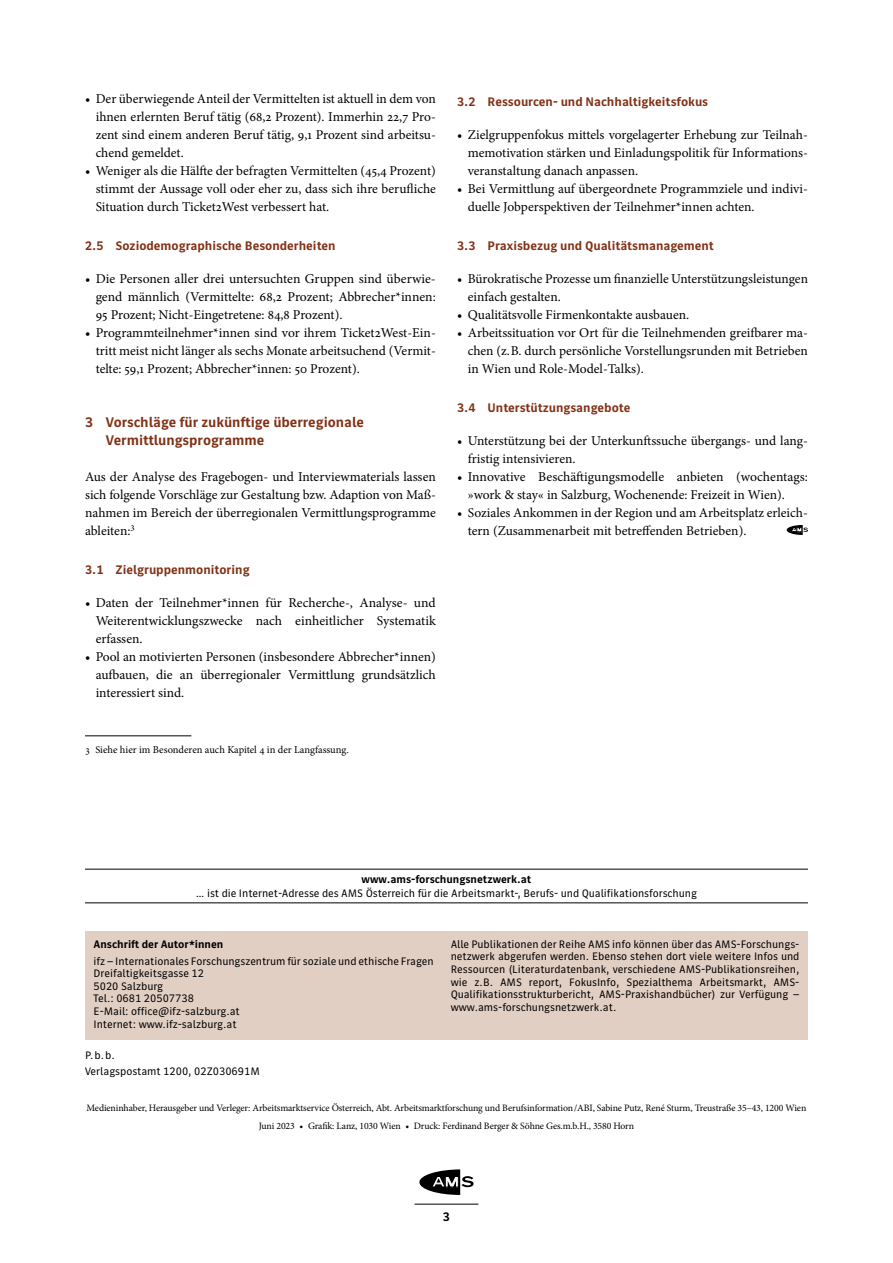
<style>
.page{position:relative;width:893px;height:1263px;background:#fff}
.page>*{position:absolute;margin:0;border:0;box-sizing:border-box;transform-origin:0 0}
.AMS_info_Lauftext_Pu{font:13.5px/18px "Minion Pro";color:#000;text-align:justify}
.AMS_info_Lauftext_Er{font:13.5px/18px "Minion Pro";color:#000;text-align:justify}
.AMS_info_Kapitel_I{font:700 13.5px/18px "AMS Laborat";color:#813318}
.AMS_info_Kapitel_I_I{font:700 12px "AMS Laborat";color:#813318}
.t1{font:700 12px "AMS Laborat";color:#000}
.AMS_info_x_Kasten_In{font:10.5px/12.6px "AMS Laborat";color:#000;text-align:justify}
.AMS_info_x_Kasten_Au{font:10.5px "AMS Laborat";color:#000}
.AMS_info_x_Foschungs{font:10.5px "AMS Laborat";color:#000}
.AMS_info_Fußnote{font:10.5px "Minion Pro";letter-spacing:-.005em;color:#000}
.AMS_info_x_Schluss_P{font:10.5px "AMS Laborat";color:#000}
.AMS_info_x_Forschung{font:700 10.5px "AMS Laborat";color:#000}
.AMS_info_x_Kasten_An{font:700 10.5px "AMS Laborat";color:#000}
.AMS_info_x_Schluss_I{font:9.75px "Minion Pro";letter-spacing:-.01em;color:#000}
</style>
<div class="page">
<svg style="left:419px;top:1169px;width:55px;height:26px"></svg>
<hr style="left:415px;top:1204px;width:63px;height:1px;background:#000">
<hr style="left:85px;top:735px;width:106px;height:1px;background:#000">
<svg style="left:787px;top:525px;width:21px;height:10px"></svg>
<div style="left:442px;top:931px;width:366px;height:108px;background:#e2cfc4"></div>
<div style="left:85px;top:931px;width:357px;height:108px;background:#e2cfc4"></div>
<hr style="left:85px;top:869px;width:723px;height:1px;background:#000">
<hr style="left:85px;top:902px;width:723px;height:1px;background:#000">
<p class="AMS_info_Lauftext_Pu" style="left:96px;top:90px;width:342px;text-indent:-11px">• Der überwiegende Anteil der Vermittelten ist aktuell in dem von ihnen erlernten Beruf tätig (68,2 Prozent). Immerhin 22,7 Pro&shy;zent sind einem anderen Beruf tätig, 9,1 Prozent sind arbeitsu&shy;chend gemeldet.</p>
<p class="AMS_info_Lauftext_Pu" style="left:96px;top:162px;width:342px;text-indent:-11px">• Weniger als die Hälfte der befragten Vermittelten (45,4 Prozent) stimmt der Aussage voll oder eher zu, dass sich ihre berufliche Situation durch Ticket2West verbessert hat.</p>
<p class="AMS_info_Kapitel_I_I" style="left:85px;top:238px;width:252px">2.5 Soziodemographische Besonderheiten</p>
<p class="AMS_info_Lauftext_Pu" style="left:96px;top:270px;width:342px;text-indent:-11px">• Die Personen aller drei untersuchten Gruppen sind überwie&shy;gend männlich (Vermittelte: 68,2 Prozent; Abbrecher*innen:<br>95 Prozent; Nicht-Eingetretene: 84,8 Prozent).</p>
<p class="AMS_info_Lauftext_Pu" style="left:96px;top:324px;width:342px;text-indent:-11px">• Programmteilnehmer*innen sind vor ihrem Ticket2West-Ein&shy;tritt meist nicht länger als sechs Monate arbeitsuchend (Vermit&shy;telte: 59,1 Prozent; Abbrecher*innen: 50 Prozent).</p>
<p class="AMS_info_Kapitel_I" style="left:106px;top:413px;width:260px;text-indent:-21px">3 Vorschläge für zukünftige überregionale<br>Vermittlungsprogramme</p>
<p class="AMS_info_Lauftext_Er" style="left:85px;top:468px;width:352px">Aus der Analyse des Fragebogen- und Interviewmaterials lassen sich folgende Vorschläge zur Gestaltung bzw. Adaption von Maß&shy;nahmen im Bereich der überregionalen Vermittlungsprogramme ableiten:<sup>3</sup></p>
<p class="AMS_info_Kapitel_I_I" style="left:85px;top:562px;width:166px">3.1 Zielgruppenmonitoring</p>
<p class="AMS_info_Lauftext_Pu" style="left:96px;top:594px;width:342px;text-indent:-11px">• Daten der Teilnehmer*innen für Recherche-, Analyse- und Weiterentwicklungszwecke nach einheitlicher Systematik erfassen.</p>
<p class="AMS_info_Lauftext_Pu" style="left:96px;top:648px;width:342px;text-indent:-11px">• Pool an motivierten Personen (insbesondere Abbrecher*innen) aufbauen, die an überregionaler Vermittlung grundsätzlich interessiert sind.</p>
<p class="AMS_info_Fußnote" style="left:85px;top:742px;width:265px">3 Siehe hier im Besonderen auch Kapitel 4 in der Langfassung.</p>
<p class="AMS_info_Kapitel_I_I" style="left:457px;top:94px;width:253px">3.2 Ressourcen- und Nachhaltigkeitsfokus</p>
<p class="AMS_info_Lauftext_Pu" style="left:468px;top:126px;width:342px;text-indent:-11px">• Zielgruppenfokus mittels vorgelagerter Erhebung zur Teilnah&shy;memotivation stärken und Einladungspolitik für Informations&shy;veranstaltung danach anpassen.</p>
<p class="AMS_info_Lauftext_Pu" style="left:468px;top:180px;width:342px;text-indent:-11px">• Bei Vermittlung auf übergeordnete Programmziele und indivi&shy;duelle Jobperspektiven der Teilnehmer*innen achten.</p>
<p class="AMS_info_Kapitel_I_I" style="left:457px;top:238px;width:258px">3.3 Praxisbezug und Qualitätsmanagement</p>
<p class="AMS_info_Lauftext_Pu" style="left:468px;top:270px;width:342px;text-indent:-11px">• Bürokratische Prozesse um finanzielle Unterstützungsleistungen einfach gestalten.</p>
<p class="AMS_info_Lauftext_Pu" style="left:457px;top:306px;width:234px">• Qualitätsvolle Firmenkontakte ausbauen.</p>
<p class="AMS_info_Lauftext_Pu" style="left:468px;top:324px;width:342px;text-indent:-11px">• Arbeitssituation vor Ort für die Teilnehmenden greifbarer ma&shy;chen (z. B. durch persönliche Vorstellungsrunden mit Betrieben in Wien und Role-Model-Talks).</p>
<p class="AMS_info_Kapitel_I_I" style="left:457px;top:400px;width:175px">3.4 Unterstützungsangebote</p>
<p class="AMS_info_Lauftext_Pu" style="left:468px;top:432px;width:342px;text-indent:-11px">• Unterstützung bei der Unterkunftssuche übergangs- und lang&shy;fristig intensivieren.</p>
<p class="AMS_info_Lauftext_Pu" style="left:468px;top:468px;width:342px;text-indent:-11px">• Innovative Beschäftigungsmodelle anbieten (wochentags: »work &amp; stay« in Salzburg, Wochenende: Freizeit in Wien).</p>
<p class="AMS_info_Lauftext_Pu" style="left:468px;top:504px;width:342px;text-indent:-11px">• Soziales Ankommen in der Region und am Arbeitsplatz erleich&shy;tern (Zusammenarbeit mit betreffenden Betrieben).</p>
<p class="AMS_info_x_Forschung" style="left:362px;top:873px;width:171px">www.ams-forschungsnetzwerk.at</p>
<p class="AMS_info_x_Foschungs" style="left:196px;top:886px;width:503px">… ist die Internet-Adresse des AMS Österreich für die Arbeitsmarkt-, Berufs- und Qualifikationsforschung</p>
<p class="AMS_info_x_Kasten_An" style="left:94px;top:937px;width:131px">Anschrift der Autor*innen</p>
<p class="AMS_info_x_Kasten_Au" style="left:94px;top:954px;width:342px">ifz – Internationales Forschungszentrum für soziale und ethische Fragen</p>
<p class="AMS_info_x_Kasten_Au" style="left:94px;top:966px;width:112px">Dreifaltigkeitsgasse 12</p>
<p class="AMS_info_x_Kasten_Au" style="left:94px;top:979px;width:71px">5020 Salzburg</p>
<p class="AMS_info_x_Kasten_Au" style="left:94px;top:992px;width:102px">Tel.: 0681 20507738</p>
<p class="AMS_info_x_Kasten_Au" style="left:94px;top:1004px;width:148px">E-Mail: office@ifz-salzburg.at</p>
<p class="AMS_info_x_Kasten_Au" style="left:94px;top:1017px;width:144px">Internet: www.ifz-salzburg.at</p>
<p class="AMS_info_x_Schluss_P" style="left:85px;top:1048px;width:31px">P. b. b.</p>
<p class="AMS_info_x_Schluss_P" style="left:85px;top:1064px;width:176px">Verlagspostamt 1200, 02Z030691M</p>
<p class="AMS_info_x_Kasten_In" style="left:451px;top:938px;width:350px">Alle Publikationen der Reihe AMS info können über das AMS-Forschungs&shy;netzwerk abgerufen werden. Ebenso stehen dort viele weitere Infos und Ressourcen (Literaturdatenbank, verschiedene AMS-Publikationsreihen, wie z.B. AMS report, FokusInfo, Spezialthema Arbeitsmarkt, AMS-Qualifikationsstrukturbericht, AMS-Praxishandbücher) zur Verfügung – www.ams-forschungsnetzwerk.at.</p>
<p class="AMS_info_x_Schluss_I" style="left:87px;top:1101px;width:721px">Medieninhaber, Herausgeber und Verleger: Arbeitsmarktservice Österreich, Abt. Arbeitsmarktforschung und Berufsinformation/ABI, Sabine Putz, René Sturm, Treustraße 35–43, 1200 Wien</p>
<p class="AMS_info_x_Schluss_I" style="left:259px;top:1119px;width:377px">Juni 2023 • Grafik: Lanz, 1030 Wien • Druck: Ferdinand Berger &amp; Söhne Ges.m.b.H., 3580 Horn</p>
<p class="t1" style="left:443px;top:1209px;width:9px">3</p>
</div>
